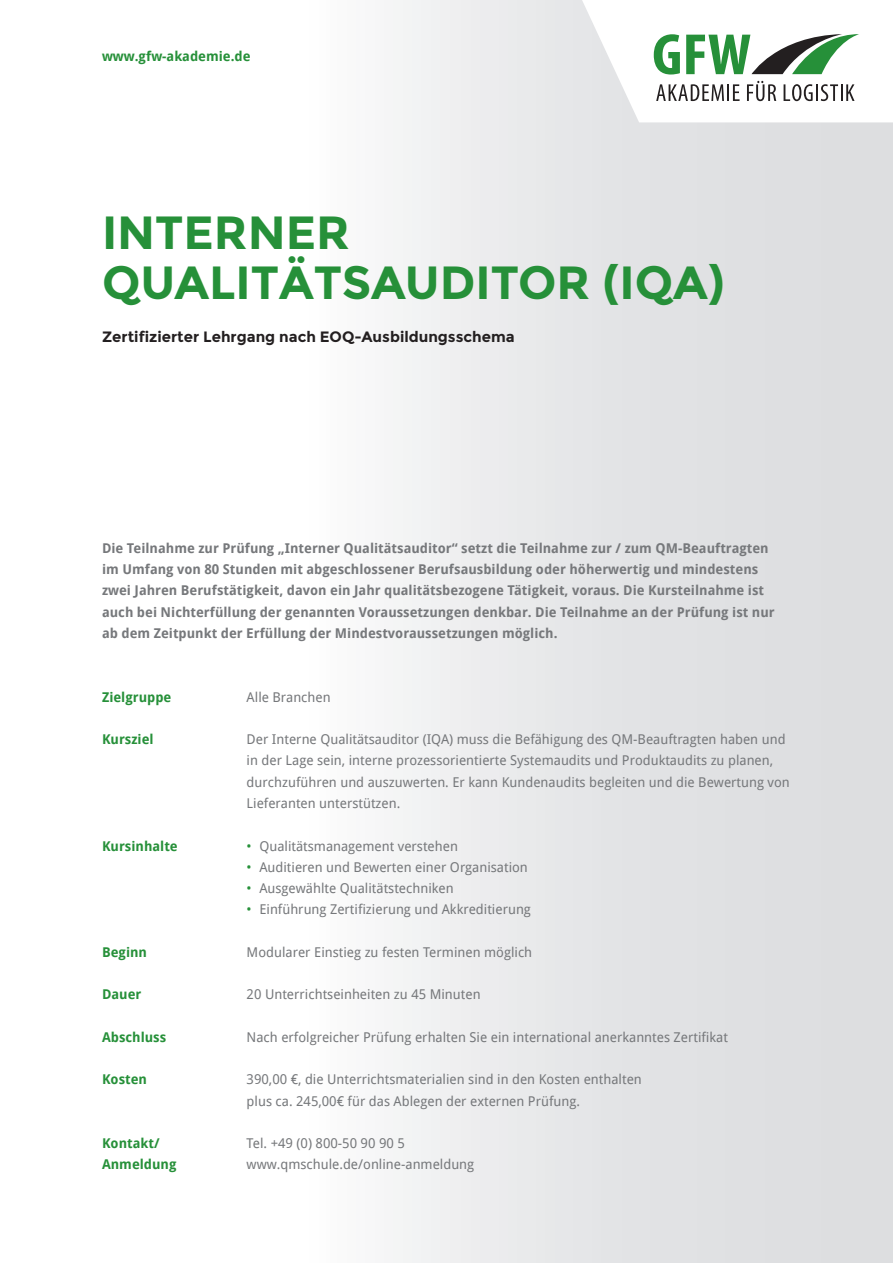
<style>
.page{position:relative;width:893px;height:1263px;background:#fff}
.page>*{position:absolute;margin:0;border:0;box-sizing:border-box;transform-origin:0 0}
.t1{font:700 46.5px/49.5px "Montserrat";color:#269039}
.t2{font:700 15px "Montserrat";color:#231f20}
.t3{font:13.5px/21.3px "Droid Sans";color:#76787b}
.t4{font:700 13.5px/21.3px "Droid Sans";color:#76787b}
.t5{font:700 13.5px "Droid Sans";color:#269039}
.s1{color:#269039}
</style>
<div class="page">
<div style="left:302px;top:0;width:591px;height:1263px;background:linear-gradient(to right,#f8f8f9,#d7d8db)"></div>
<svg style="left:582px;top:0;width:311px;height:122px"></svg>
<p class="t5" style="left:102px;top:47px;width:150px">www.gfw-akademie.de</p>
<h1 class="t1" style="left:102px;top:208px;width:624px">INTERNER<br>QUALITÄTSAUDITOR (IQA)</h1>
<p class="t2" style="left:102px;top:328px;width:414px">Zertifizierter Lehrgang nach EOQ-Ausbildungsschema</p>
<p class="t4" style="left:102px;top:537px;width:674px">Die Teilnahme zur Prüfung „Interner Qualitätsauditor“ setzt die Teilnahme zur / zum QM-Beauftragten im Umfang von 80 Stunden mit abgeschlossener Berufsausbildung oder höherwertig und mindestens zwei Jahren Berufstätigkeit, davon ein Jahr qualitätsbezogene Tätigkeit, voraus. Die Kursteilnahme ist auch bei Nichterfüllung der genannten Voraussetzungen denkbar. Die Teilnahme an der Prüfung ist nur ab dem Zeitpunkt der Erfüllung der Mindestvoraussetzungen möglich.</p>
<p class="t5" style="left:102px;top:687px;width:71px">Zielgruppe</p>
<p class="t3" style="left:247px;top:686px;width:86px">Alle Branchen</p>
<p class="t5" style="left:102px;top:730px;width:53px">Kursziel</p>
<p class="t3" style="left:247px;top:728px;width:545px">Der Interne Qualitätsauditor (IQA) muss die Befähigung des QM-Beauftragten haben und in der Lage sein, interne prozessorientierte Systemaudits und Produktaudits zu planen, durchzuführen und auszuwerten. Er kann Kundenaudits begleiten und die Bewertung von Lieferanten unterstützen.</p>
<p class="t5" style="left:102px;top:836px;width:77px">Kursinhalte</p>
<p class="t3" style="left:247px;top:835px;width:213px"><span class="s1">•</span> Qualitätsmanagement verstehen</p>
<p class="t3" style="left:247px;top:856px;width:283px"><span class="s1">•</span> Auditieren und Bewerten einer Organisation</p>
<p class="t3" style="left:247px;top:877px;width:209px"><span class="s1">•</span> Ausgewählte Qualitätstechniken</p>
<p class="t3" style="left:247px;top:898px;width:286px"><span class="s1">•</span> Einführung Zertifizierung und Akkreditierung</p>
<p class="t5" style="left:102px;top:942px;width:47px">Beginn</p>
<p class="t3" style="left:247px;top:941px;width:287px">Modularer Einstieg zu festen Terminen möglich</p>
<p class="t5" style="left:102px;top:985px;width:41px">Dauer</p>
<p class="t3" style="left:247px;top:983px;width:235px">20 Unterrichtseinheiten zu 45 Minuten</p>
<p class="t5" style="left:102px;top:1027px;width:66px">Abschluss</p>
<p class="t3" style="left:247px;top:1026px;width:483px">Nach erfolgreicher Prüfung erhalten Sie ein international anerkanntes Zertifikat</p>
<p class="t5" style="left:102px;top:1070px;width:47px">Kosten</p>
<p class="t3" style="left:247px;top:1068px;width:397px">3 90,00 €, die Unterrichtsmaterialien sind in den Kosten enthalten plus ca. 245,00€ für das Ablegen der externen Prüfung.</p>
<p class="t5" style="left:102px;top:1134px;width:59px">Kontakt/</p>
<p class="t3" style="left:247px;top:1132px;width:160px">Tel. +49 (0) 800-50 90 90 5</p>
<p class="t5" style="left:102px;top:1155px;width:76px">Anmeldung</p>
<p class="t3" style="left:247px;top:1153px;width:229px">www.qmschule.de/online-anmeldung</p>
</div>
